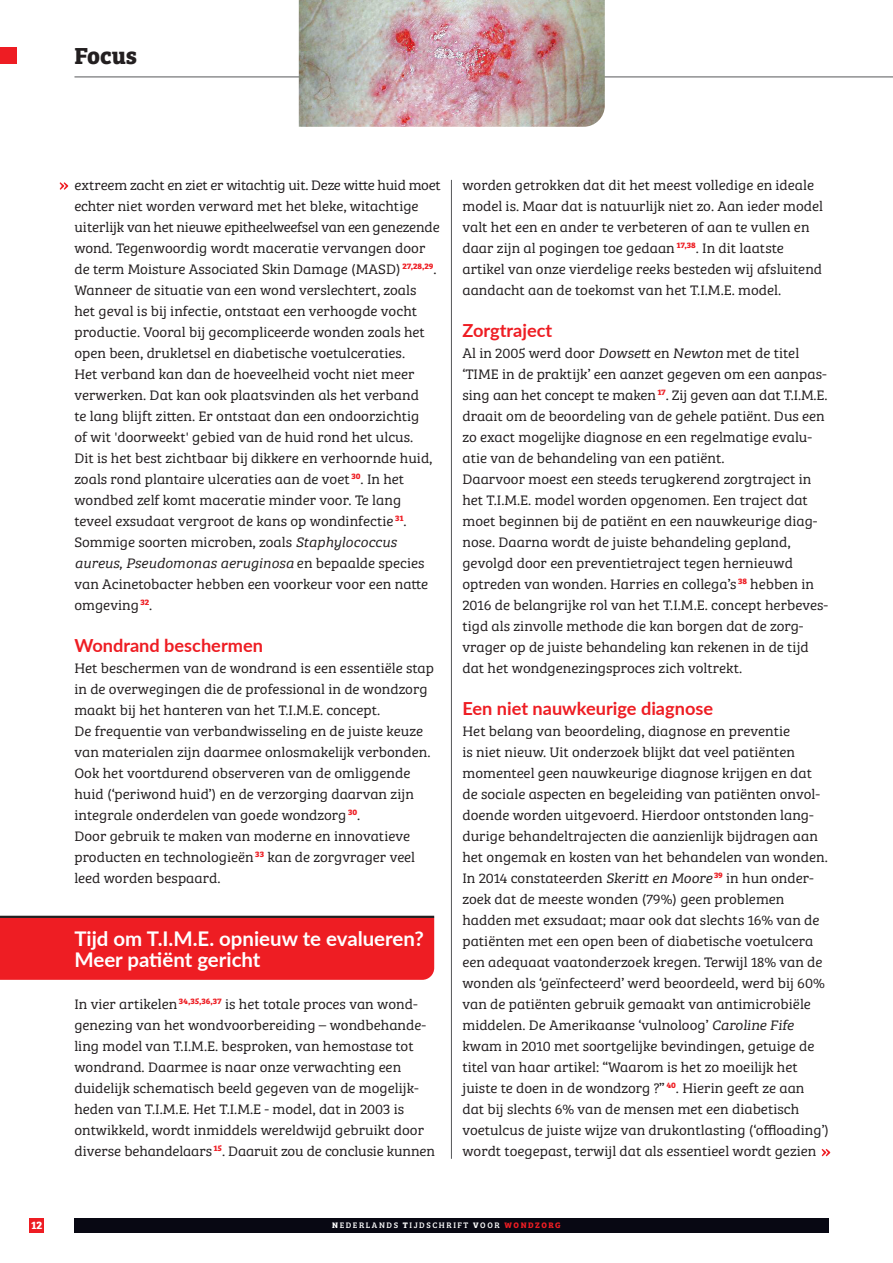
<style>
.page{position:relative;width:893px;height:1263px;background:#fff}
.page>*{position:absolute;margin:0;border:0;box-sizing:border-box;transform-origin:0 0}
.t1{font:700 24px "Bree Serif";color:#231f20}
.t2{font:700 20.25px/21px "Lato";color:#fff}
.t3{font:700 18px "Lato";color:#ee1d23}
.t4{font:14.25px/21px "Bree Serif Lt";color:#231f20;scale:1.05 1}
.t5{font:700 11.25px "Bree Serif";color:#fff}
.t6{font:8.25px "Bree Serif";letter-spacing:.19em;color:#fff}
.s1{font-style:italic}
.s2{font-weight:700}
.s3{font-weight:700;color:#ee1d23}
</style>
<div class="page">
<div style="left:74px;top:1218px;width:755px;height:14px;background:#080813"></div>
<div style="left:29px;top:1218px;width:15px;height:14px;background:#ee1d23"></div>
<div style="left:0;top:918px;width:434px;height:62px;background:#ee1d23"></div>
<hr style="left:75px;top:77px;width:818px;height:1px;background:#57585a">
<div style="left:0;top:48px;width:17px;height:16px;background:#ee1d23"></div>
<svg style="left:60px;top:182px;width:8px;height:8px"></svg>
<hr style="left:451px;top:180px;width:1px;height:979px;background:#57585a">
<img style="left:299px;top:0;width:306px;height:127px">
<hr style="left:0;top:916px;width:434px;height:2px;background:#231f20">
<svg style="left:821px;top:1149px;width:9px;height:7px"></svg>
<h1 class="t1" style="left:74px;top:37px;width:64px">Focus</h1>
<p class="t4" style="left:74px;top:174px;width:350px">extreem zacht en ziet er witachtig uit. Deze witte huid moet echter niet worden verward met het bleke, witachtige uiterlijk van het nieuwe epitheelweefsel van een genezende wond. Tegenwoordig wordt maceratie vervangen door de term Moisture Associated Skin Damage (MASD) <sup>27,28,29</sup>.<br>Wanneer de situatie van een wond verslechtert, zoals het geval is bij infectie, ontstaat een verhoogde vocht productie. Vooral bij gecompliceerde wonden zoals het open been, drukletsel en diabetische voetulceraties.<br>Het verband kan dan de hoeveelheid vocht niet meer verwerken. Dat kan ook plaatsvinden als het verband<br>te lang blijft zitten. Er ontstaat dan een ondoorzichtig<br>of wit 'doorweekt' gebied van de huid rond het ulcus.<br>Dit is het best zichtbaar bij dikkere en verhoornde huid, zoals rond plantaire ulceraties aan de voet <sup>30</sup>. In het wondbed zelf komt maceratie minder voor. Te lang teveel exsudaat vergroot de kans op wondinfectie <sup>31</sup>.<br>Sommige soorten microben, zoals <span class="s1">Staphylococcus aureus, Pseudomonas aeruginosa</span> en bepaalde species van Acinetobacter hebben een voorkeur voor een natte omgeving <sup>32</sup>.</p>
<p class="t3" style="left:74px;top:632px;width:190px">Wondrand beschermen</p>
<p class="t4" style="left:74px;top:657px;width:344px">Het beschermen van de wondrand is een essentiële stap in de overwegingen die de professional in de wondzorg maakt bij het hanteren van het T.I.M.E. concept.<br>De frequentie van verbandwisseling en de juiste keuze van materialen zijn daarmee onlosmakelijk verbonden.<br>Ook het voortdurend observeren van de omliggende huid (‘periwond huid’) en de verzorging daarvan zijn integrale onderdelen van goede wondzorg <sup>30</sup>.<br>Door gebruik te maken van moderne en innovatieve producten en technologieën <sup>33</sup> kan de zorgvrager veel leed worden bespaard.</p>
<h2 class="t2" style="left:74px;top:927px;width:351px">Tijd om T.I.M.E. opnieuw te evalueren?<br>Meer patiënt gericht</h2>
<p class="t4" style="left:74px;top:993px;width:345px">In vier artikelen <sup>34,35,36,37</sup> is het totale proces van wond&shy;genezing van het wondvoorbereiding – wondbehande&shy;ling model van T.I.M.E. besproken, van hemostase tot wondrand. Daarmee is naar onze verwachting een duidelijk schematisch beeld gegeven van de mogelijk&shy;heden van T.I.M.E. Het T.I.M.E - model, dat in 2003 is ontwikkeld, wordt inmiddels wereldwijd gebruikt door diverse behandelaars <sup>15</sup>. Daaruit zou de conclusie kunnen</p>
<p class="t4" style="left:462px;top:174px;width:345px">worden getrokken dat dit het meest volledige en ideale model is. Maar dat is natuurlijk niet zo. Aan ieder model valt het een en ander te verbeteren of aan te vullen en daar zijn al pogingen toe gedaan <sup>17,38</sup>. In dit laatste artikel van onze vierdelige reeks besteden wij afsluitend aandacht aan de toekomst van het T.I.M.E. model.</p>
<p class="t3" style="left:462px;top:317px;width:91px">Zorgtraject</p>
<p class="t4" style="left:462px;top:342px;width:350px">Al in 2005 werd door Dowsett en Newton met de titel ‘TIME in de praktijk’ een aanzet gegeven om een aanpas&shy;sing aan het concept te maken <sup>17</sup>. Zij geven aan dat T.I.M.E. draait om de beoordeling van de gehele patiënt. Dus een zo exact mogelijke diagnose en een regelmatige evalu&shy;atie van de behandeling van een patiënt.<br>Daarvoor moest een steeds terugkerend zorgtraject in het T.I.M.E. model worden opgenomen. Een traject dat moet beginnen bij de patiënt en een nauwkeurige diag&shy;nose. Daarna wordt de juiste behandeling gepland, gevolgd door een preventietraject tegen hernieuwd optreden van wonden. Harries en collega’s <sup>38</sup> hebben in 2016 de belangrijke rol van het T.I.M.E. concept herbeves&shy;tigd als zinvolle methode die kan borgen dat de zorg&shy;vrager op de juiste behandeling kan rekenen in de tijd dat het wondgenezingsproces zich voltrekt.</p>
<p class="t3" style="left:462px;top:695px;width:252px">Een niet nauwkeurige diagnose</p>
<p class="t4" style="left:462px;top:720px;width:351px">Het belang van beoordeling, diagnose en preventie<br>is niet nieuw. Uit onderzoek blijkt dat veel patiënten momenteel geen nauwkeurige diagnose krijgen en dat de sociale aspecten en begeleiding van patiënten onvol&shy;doende worden uitgevoerd. Hierdoor ontstonden lang&shy;durige behandeltrajecten die aanzienlijk bijdragen aan het ongemak en kosten van het behandelen van wonden.<br>In 2014 constateerden Skeritt en Moore <sup>39</sup> in hun onder&shy;zoek dat de meeste wonden (79%) geen problemen hadden met exsudaat; maar ook dat slechts 16% van de patiënten met een open been of diabetische voetulcera een adequaat vaatonderzoek kregen. Terwijl 18% van de wonden als ‘geïnfecteerd’ werd beoordeeld, werd bij 60% van de patiënten gebruik gemaakt van antimicrobiële middelen. De Amerikaanse ‘vulnoloog’ Caroline Fife kwam in 2010 met soortgelijke bevindingen, getuige de titel van haar artikel: “Waarom is het zo moeilijk het juiste te doen in de wondzorg ?” <sup>40</sup>. Hierin geeft ze aan dat bij slechts 6% van de mensen met een diabetisch voetulcus de juiste wijze van drukontlasting (‘offloading’) wordt toegepast, terwijl dat als essentieel wordt gezien</p>
<p class="t5" style="left:31px;top:1216px;width:13px">12</p>
<p class="t6" style="left:332px;top:1219px;width:230px"><span class="s2">N</span>EDERLANDS <span class="s2">T</span>IJDSCHRIFT <span class="s2">V</span>OOR <span class="s3">WONDZORG</span></p>
</div>
